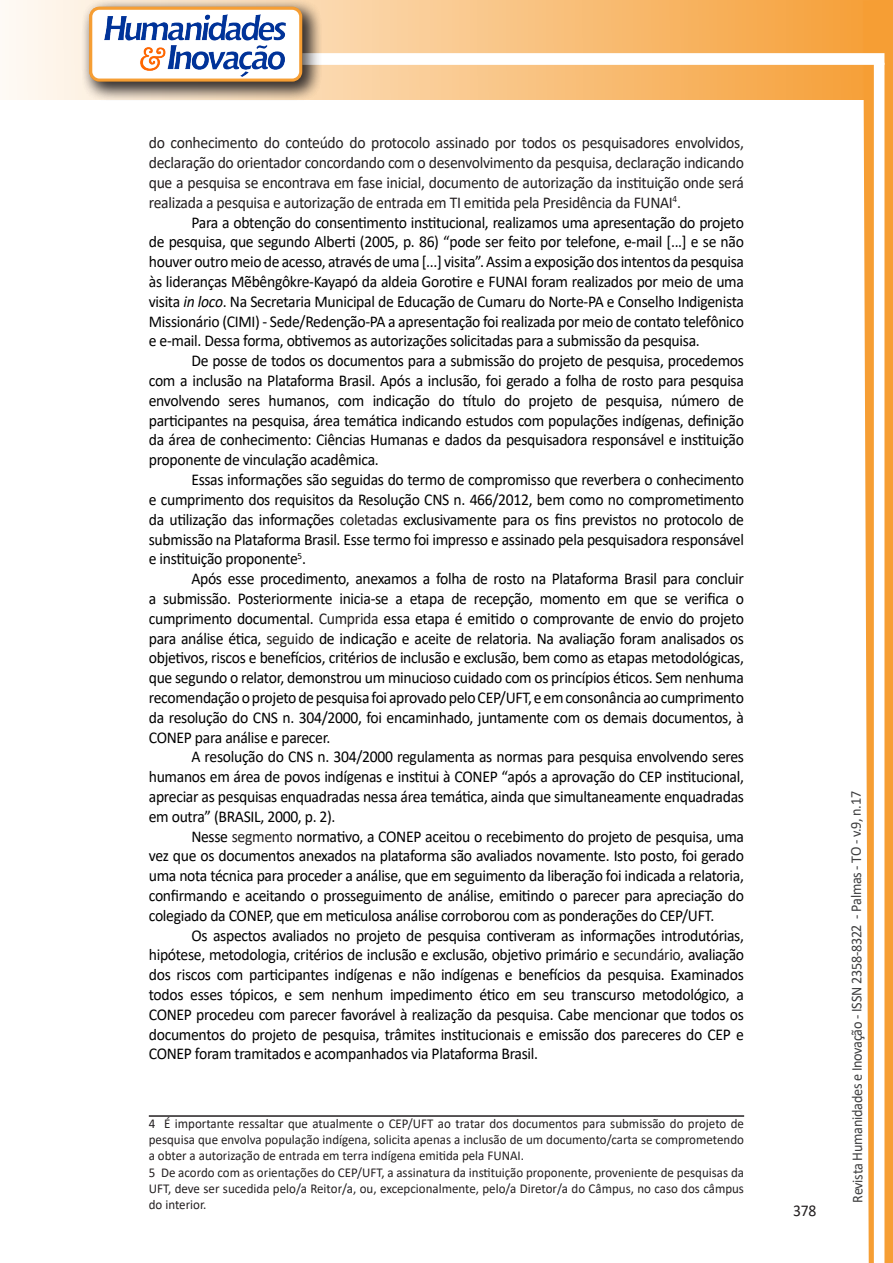
<style>
.page{position:relative;width:893px;height:1263px;background:#fff}
.page>*{position:absolute;margin:0;border:0;box-sizing:border-box;transform-origin:0 0}
.texto{font:16.5px/19.8px "Calibri";letter-spacing:-.02em;color:#000;text-align:justify;scale:.95 1}
.texto-2{font:16.5px/19.8px "Calibri";letter-spacing:-.02em;color:#231f20;text-align:justify;scale:.95 1}
.t1{font:15px "Calibri";letter-spacing:-.025em;color:#3e3e3f;scale:.95 1}
.Rodapé{font:13.5px/16.2px "Calibri";color:#231f20;text-align:justify;scale:.96 1}
.s1{font-style:italic}
.s2{color:#231f20}
</style>
<div class="page">
<svg style="left:5px;top:0;width:858px;height:100px;background:#f9c484"></svg>
<div style="left:302px;top:53px;width:582px;height:12px;background:#fff;border:2px solid #fff"></div>
<svg style="left:863px;top:0;width:30px;height:1263px"></svg>
<div style="left:81px;top:0;width:241px;height:102px;background:#231f20;opacity:.75"></div>
<div style="left:91px;top:8px;width:210px;height:72px;background:#fff;border-radius:9px"></div>
<img style="left:104px;top:14px;width:181px;height:62px">
<div style="left:89px;top:7px;width:213px;height:75px;border:3px solid #f69e34;border-radius:9px"></div>
<hr style="left:149px;top:1115px;width:595px;height:2px;background:#231f20">
<p class="texto-2" style="left:149px;top:133px;width:628px">do conhecimento do conteúdo do protocolo assinado por todos os pesquisadores envolvidos, declaração do orientador concordando com o desenvolvimento da pesquisa, declaração indicando que a pesquisa se encontrava em fase inicial, documento de autorização da instituição onde será realizada a pesquisa e autorização de entrada em TI emitida pela Presidência da FUNAI<sup>4</sup>.</p>
<p class="texto" style="left:149px;top:212px;width:628px;text-indent:43px">Para a obtenção do consentimento institucional, realizamos uma apresentação do projeto de pesquisa, que segundo Alberti (2005, p. 86) “pode ser feito por telefone, e-mail [...] e se não houver outro meio de acesso, através de uma [...] visita”. Assim a exposição dos intentos da pesquisa às lideranças Mẽbêngôkre-Kayapó da aldeia Gorotire e FUNAI foram realizados por meio de uma visita <span class="s1">in loco</span>. Na Secretaria Municipal de Educação de Cumaru do Norte-PA e Conselho Indigenista Missionário (CIMI) - Sede/Redenção-PA a apresentação foi realizada por meio de contato telefônico e e-mail. Dessa forma, obtivemos as autorizações solicitadas para a submissão da pesquisa.</p>
<p class="texto" style="left:149px;top:350px;width:628px;text-indent:43px">De posse de todos os documentos para a submissão do projeto de pesquisa, procedemos com a inclusão na Plataforma Brasil. Após a inclusão, foi gerado a folha de rosto para pesquisa envolvendo seres humanos, com indicação do título do projeto de pesquisa, número de participantes na pesquisa, área temática indicando estudos com populações indígenas, definição da área de conhecimento: Ciências Humanas e dados da pesquisadora responsável e instituição proponente de vinculação acadêmica.</p>
<p class="texto" style="left:149px;top:469px;width:628px;text-indent:43px">Essas informações são seguidas do termo de compromisso que reverbera o conhecimento e cumprimento dos requisitos da Resolução CNS n. 466/2012, bem como no comprometimento da utilização das informações <span class="s2">coletadas</span> exclusivamente para os fins previstos no protocolo de submissão na Plataforma Brasil. Esse termo foi impresso e assinado pela pesquisadora responsável e instituição proponente<sup>5</sup>.</p>
<p class="texto" style="left:149px;top:568px;width:628px;text-indent:43px">Após esse procedimento, anexamos a folha de rosto na Plataforma Brasil para concluir a submissão. Posteriormente inicia-se a etapa de recepção, momento em que se verifica o cumprimento documental. <span class="s2">Cumprida</span> essa etapa é emitido o comprovante de envio do projeto para análise ética, <span class="s2">seguido</span> de indicação e aceite de relatoria. Na avaliação foram analisados os objetivos, riscos e benefícios, critérios de inclusão e exclusão, bem como as etapas metodológicas, que segundo o relator, demonstrou um minucioso cuidado com os princípios éticos. Sem nenhuma recomendação o projeto de pesquisa foi aprovado pelo CEP/UFT, e em consonância ao cumprimento da resolução do CNS n. 304/2000, foi encaminhado, juntamente com os demais documentos, à CONEP para análise e parecer.</p>
<p class="texto" style="left:149px;top:746px;width:628px;text-indent:43px">A resolução do CNS n. 304/2000 regulamenta as normas para pesquisa envolvendo seres humanos em área de povos indígenas e institui à CONEP “após a aprovação do CEP institucional, apreciar as pesquisas enquadradas nessa área temática, ainda que simultaneamente enquadradas em outra” (BRASIL, 2000, p. 2).</p>
<p class="texto" style="left:149px;top:826px;width:628px;text-indent:43px">Nesse <span class="s2">segmento</span> normativo, a CONEP aceitou o recebimento do projeto de pesquisa, uma vez que os documentos anexados na plataforma são avaliados novamente. Isto posto, foi gerado uma nota técnica para proceder a análise, que em seguimento da liberação foi indicada a relatoria, confirmando e aceitando o prosseguimento de análise, emitindo o parecer para apreciação do colegiado da CONEP, que em meticulosa análise corroborou com as ponderações do CEP/UFT.</p>
<p class="texto" style="left:149px;top:925px;width:628px;text-indent:43px">Os aspectos avaliados no projeto de pesquisa contiveram as informações introdutórias, hipótese, metodologia, critérios de inclusão e exclusão, objetivo primário e <span class="s2">secundário,</span> avaliação dos riscos com participantes indígenas e não indígenas e benefícios da pesquisa. Examinados todos esses tópicos, e sem nenhum impedimento ético em seu transcurso metodológico, a CONEP procedeu com parecer favorável à realização da pesquisa. Cabe mencionar que todos os documentos do projeto de pesquisa, trâmites institucionais e emissão dos pareceres do CEP e CONEP foram tramitados e acompanhados via Plataforma Brasil.</p>
<p class="Rodapé" style="left:149px;top:1115px;width:621px">4 É importante ressaltar que atualmente o CEP/UFT ao tratar dos documentos para submissão do projeto de pesquisa que envolva população indígena, solicita apenas a inclusão de um documento/carta se comprometendo a obter a autorização de entrada em terra indígena emitida pela FUNAI.</p>
<p class="Rodapé" style="left:149px;top:1164px;width:621px">5 De acordo com as orientações do CEP/UFT, a assinatura da instituição proponente, proveniente de pesquisas da UFT, deve ser sucedida pelo/a Reitor/a, ou, excepcionalmente, pelo/a Diretor/a do Câmpus, no caso dos câmpus do interior.</p>
<p class="texto-2" style="left:793px;top:1200px;width:26px">378</p>
<p class="t1" style="left:846px;top:1203px;width:435px;rotate:-90deg">Revista Humanidades e Inovação - ISSN 2358-8322 - Palmas - TO - v.9, n.17</p>
</div>
